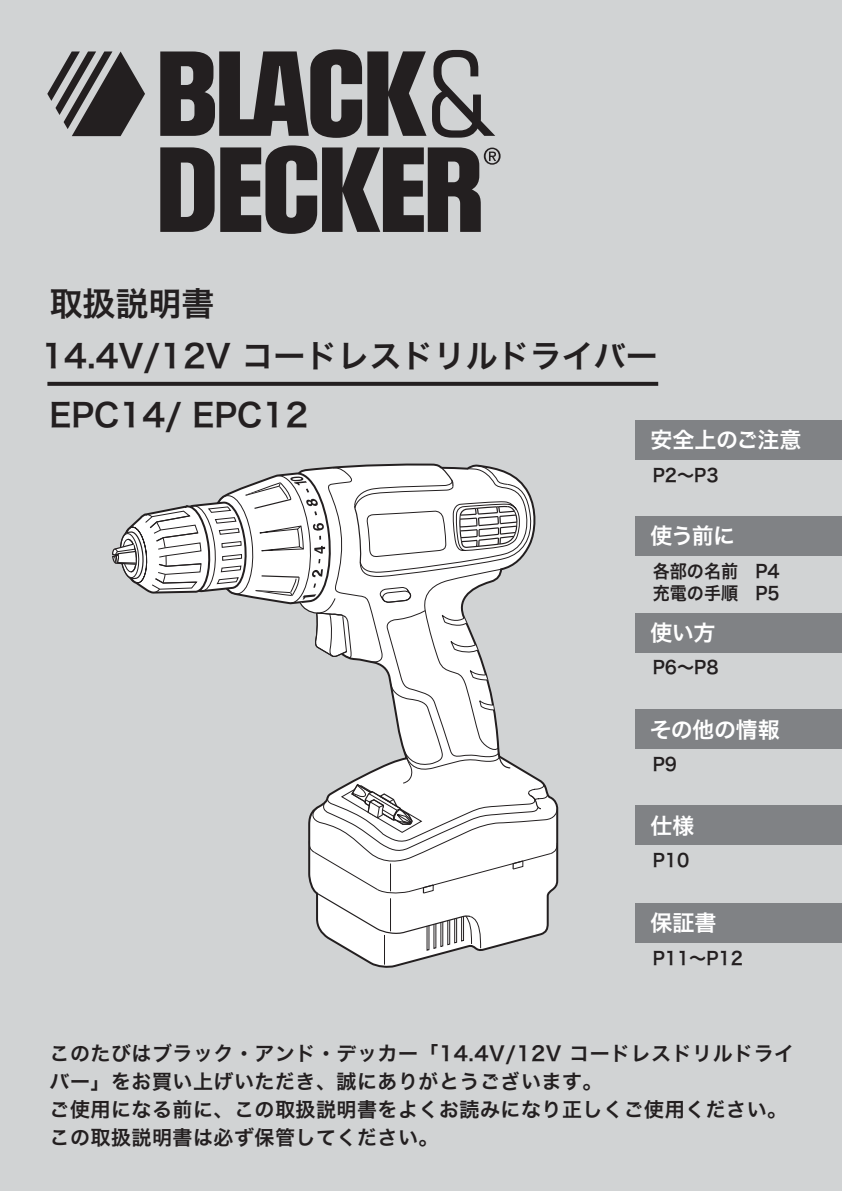
<style>
.page{position:relative;width:842px;height:1191px;background:#fff}
.page>*{position:absolute;margin:0;border:0;box-sizing:border-box;transform-origin:0 0}
.t1{font:33px "Hira Kaku Pro W6";color:#231f20}
.t2{font:32px "Hira Kaku Pro W6";color:#231f20}
.t3{font:22px "Hira Kaku Pro W6";letter-spacing:-.02em;color:#fff}
.t4{font:20px/28px "Hira Kaku Pro W6";letter-spacing:.025em;color:#231f20}
.t5{font:18px/21.6px "Hira Kaku Pro W6";color:#231f20;scale:.95 1}
</style>
<div class="page">
<div style="left:0;top:0;width:842px;height:1190px;background:#d1d3d4"></div>
<svg style="left:47px;top:382px;width:611px;height:4px;background:#292627"></svg>
<svg style="left:160px;top:49px;width:266px;height:89px"></svg>
<svg style="left:432px;top:50px;width:63px;height:88px"></svg>
<svg style="left:160px;top:145px;width:340px;height:89px"></svg>
<svg style="left:47px;top:51px;width:98px;height:85px"></svg>
<div style="left:635px;top:420px;width:207px;height:39px;background:#808285"></div>
<div style="left:635px;top:516px;width:207px;height:40px;background:#808285"></div>
<div style="left:635px;top:613px;width:207px;height:39px;background:#808285"></div>
<div style="left:635px;top:709px;width:207px;height:39px;background:#808285"></div>
<div style="left:635px;top:805px;width:207px;height:40px;background:#808285"></div>
<div style="left:635px;top:903px;width:207px;height:39px;background:#808285"></div>
<svg style="left:112px;top:464px;width:446px;height:501px"></svg>
<hr style="left:510px;top:908px;width:30px;height:3px;background:#fff">
<p class="t1" style="left:50px;top:273px;width:166px">取扱説明書</p>
<p class="t2" style="left:42px;top:326px;width:618px">14.4V/12V コードレスドリルドライバー</p>
<p class="t2" style="left:50px;top:385px;width:260px">EPC14/ EPC12</p>
<p class="t3" style="left:650px;top:420px;width:153px">安全上のご注意</p>
<p class="t5" style="left:653px;top:463px;width:71px">P2～P3</p>
<p class="t3" style="left:650px;top:516px;width:86px">使う前に</p>
<p class="t5" style="left:653px;top:560px;width:135px">各部の名前　P4充電の手順 P5</p>
<p class="t3" style="left:650px;top:612px;width:66px">使い方</p>
<p class="t5" style="left:653px;top:656px;width:71px">P6～P8</p>
<p class="t3" style="left:650px;top:709px;width:131px">その他の情報</p>
<p class="t5" style="left:653px;top:752px;width:27px">P9</p>
<p class="t3" style="left:650px;top:805px;width:45px">仕様</p>
<p class="t5" style="left:653px;top:849px;width:40px">P10</p>
<p class="t3" style="left:650px;top:903px;width:67px">保証書</p>
<p class="t5" style="left:653px;top:946px;width:96px">P11～P12</p>
<p class="t4" style="left:50px;top:1039px;width:746px">このたびはブラック・アンド・デッカー「14.4V/12V コードレスドリルドライバー」をお買い上げいただき、誠にありがとうございます。<br>ご使用になる前に、この取扱説明書をよくお読みになり正しくご使用ください。この取扱説明書は必ず保管してください。</p>
</div>
